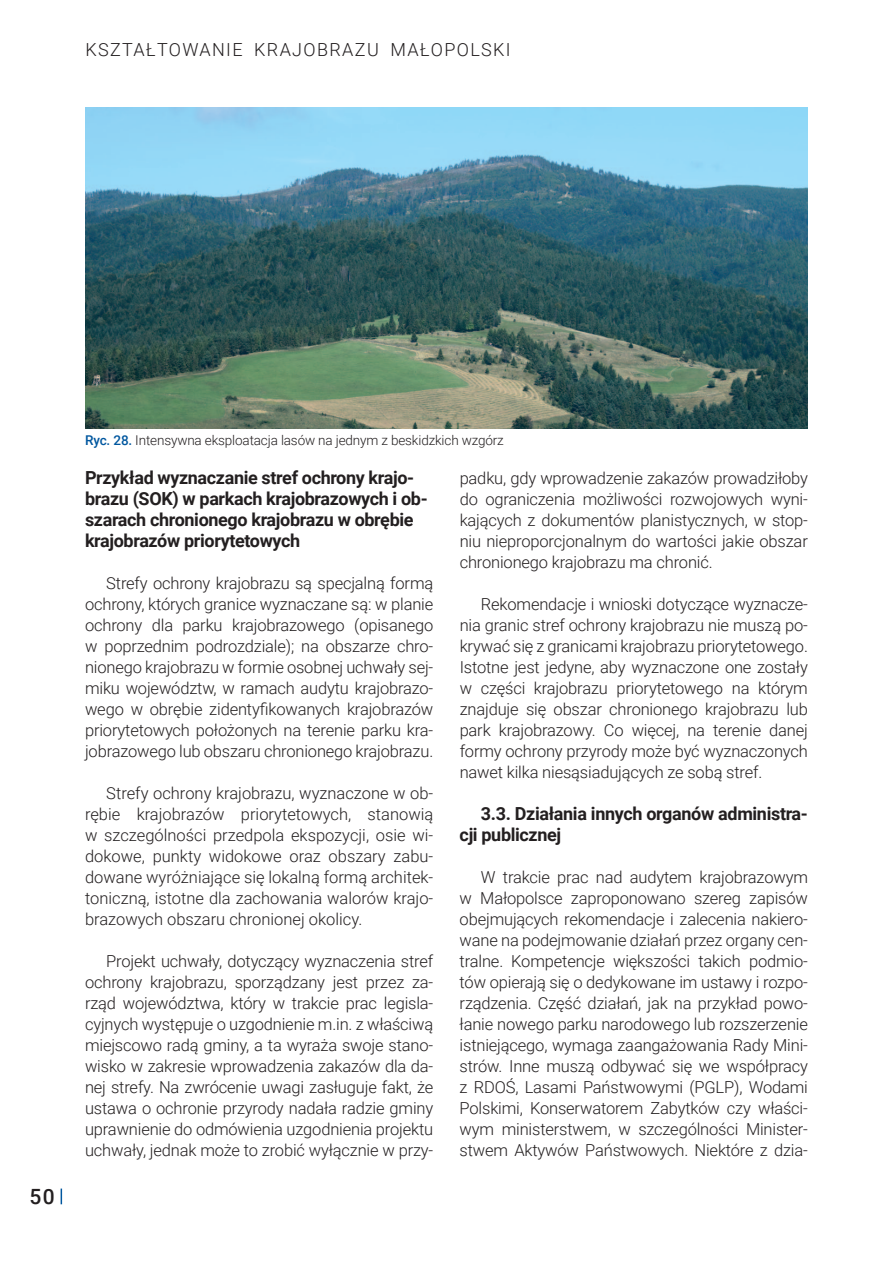
<style>
.page{position:relative;width:893px;height:1263px;background:#fff}
.page>*{position:absolute;margin:0;border:0;box-sizing:border-box;transform-origin:0 0}
.t1{font:500 21px "Roboto";color:#231f20}
.t2{font:700 18px/21px "Roboto";letter-spacing:-.02em;color:#231f20}
.t3{font:300 18px "Roboto";letter-spacing:.075em;color:#231f20}
.t4{font:300 16.5px/21px "Roboto";letter-spacing:-.01em;color:#231f20;text-align:justify}
.t5{font:300 13.5px "Roboto";letter-spacing:-.01em;color:#231f20}
.s1{font-weight:500;color:#01579f}
</style>
<div class="page">
<svg style="left:61px;top:1188px;width:1px;height:16px"></svg>
<img style="left:85px;top:107px;width:723px;height:322px">
<p class="t3" style="left:85px;top:37px;width:26px">Kszta</p>
<p class="t3" style="left:146px;top:37px;width:24px">łtowanie</p>
<p class="t3" style="left:254px;top:37px;width:14px">krajobrazu</p>
<p class="t3" style="left:390px;top:37px;width:54px">Małopo</p>
<p class="t3" style="left:470px;top:37px;width:21px">lski</p>
<p class="t1" style="left:29px;top:1182px;width:27px">50</p>
<p class="t5" style="left:85px;top:431px;width:420px"><span class="s1">Ryc. 28.</span> Intensywna eksploatacja lasów na jednym z beskidzkich wzgórz</p>
<p class="t2" style="left:85px;top:466px;width:344px">Przykład wyznaczanie stref ochrony krajo&shy;brazu (SOK) w parkach krajobrazowych i ob&shy;szarach chronionego krajobrazu w obrębie krajobrazów priorytetowych</p>
<p class="t4" style="left:85px;top:572px;width:350px;text-indent:21px">Strefy ochrony krajobrazu są specjalną formą ochrony, których granice wyznaczane są: w planie ochrony dla parku krajobrazowego (opisanego w poprzednim podrozdziale); na obszarze chro&shy;nionego krajobrazu w formie osobnej uchwały sej&shy;miku województw, w ramach audytu krajobrazo&shy;wego w obrębie zidentyfikowanych krajobrazów priorytetowych położonych na terenie parku kra&shy;jobrazowego lub obszaru chronionego krajobrazu.</p>
<p class="t4" style="left:85px;top:782px;width:350px;text-indent:21px">Strefy ochrony krajobrazu, wyznaczone w ob&shy;rębie krajobrazów priorytetowych, stanowią w szczególności przedpola ekspozycji, osie wi&shy;dokowe, punkty widokowe oraz obszary zabu&shy;dowane wyróżniające się lokalną formą architek&shy;toniczną, istotne dla zachowania walorów krajo&shy;brazowych obszaru chronionej okolicy.</p>
<p class="t4" style="left:85px;top:950px;width:350px;text-indent:21px">Projekt uchwały, dotyczący wyznaczenia stref ochrony krajobrazu, sporządzany jest przez za&shy;rząd województwa, który w trakcie prac legisla&shy;cyjnych występuje o uzgodnienie m.in. z właściwą miejscowo radą gminy, a ta wyraża swoje stano&shy;wisko w zakresie wprowadzenia zakazów dla da&shy;nej strefy. Na zwrócenie uwagi zasługuje fakt, że ustawa o ochronie przyrody nadała radzie gminy uprawnienie do odmówienia uzgodnienia projektu uchwały, jednak może to zrobić wyłącznie w przy-</p>
<p class="t4" style="left:460px;top:467px;width:350px">padku, gdy wprowadzenie zakazów prowadziłoby do ograniczenia możliwości rozwojowych wyni&shy;kających z dokumentów planistycznych, w stop&shy;niu nieproporcjonalnym do wartości jakie obszar chronionego krajobrazu ma chronić.</p>
<p class="t4" style="left:460px;top:593px;width:350px;text-indent:21px">Rekomendacje i wnioski dotyczące wyznacze&shy;nia granic stref ochrony krajobrazu nie muszą po&shy;krywać się z granicami krajobrazu priorytetowego.<br>Istotne jest jedyne, aby wyznaczone one zostały w części krajobrazu priorytetowego na którym znajduje się obszar chronionego krajobrazu lub park krajobrazowy. Co więcej, na terenie danej formy ochrony przyrody może być wyznaczonych nawet kilka niesąsiadujących ze sobą stref.</p>
<p class="t2" style="left:460px;top:802px;width:350px;text-indent:21px">3.3. Działania innych organów administra&shy;cji publicznej</p>
<p class="t4" style="left:460px;top:866px;width:350px;text-indent:21px">W trakcie prac nad audytem krajobrazowym w Małopolsce zaproponowano szereg zapisów obejmujących rekomendacje i zalecenia nakiero&shy;wane na podejmowanie działań przez organy cen&shy;tralne. Kompetencje większości takich podmio&shy;tów opierają się o dedykowane im ustawy i rozpo&shy;rządzenia. Część działań, jak na przykład powo&shy;łanie nowego parku narodowego lub rozszerzenie istniejącego, wymaga zaangażowania Rady Mini&shy;strów. Inne muszą odbywać się we współpracy z RDOŚ, Lasami Państwowymi (PGLP), Wodami Polskimi, Konserwatorem Zabytków czy właści&shy;wym ministerstwem, w szczególności Minister&shy;stwem Aktywów Państwowych. Niektóre z dzia-</p>
</div>
